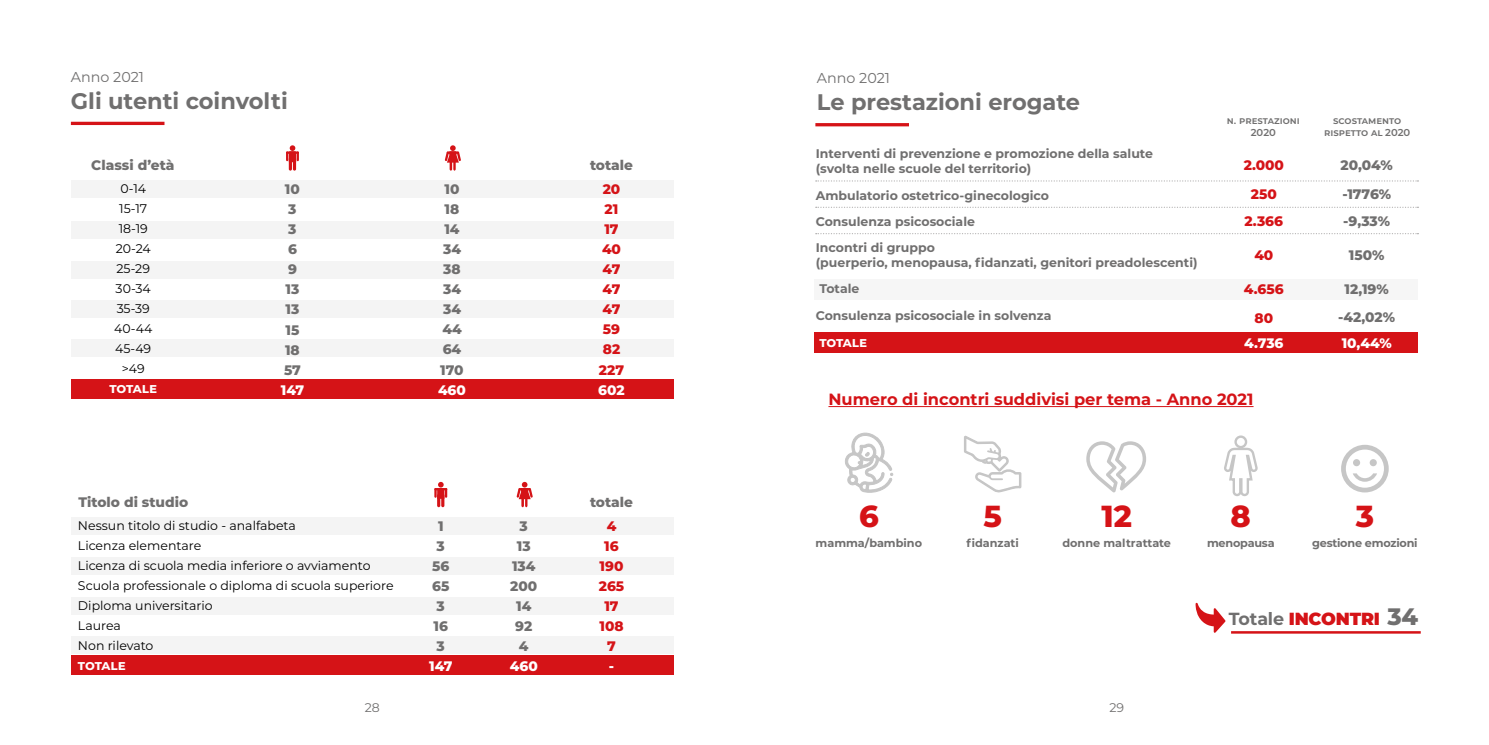
<style>
.page{position:relative;width:1489px;height:745px;background:#fff}
.page>*{position:absolute;margin:0;border:0;box-sizing:border-box;transform-origin:0 0}
.t1{font:800 30.38px "Montserrat";color:#d51317}
.t2{font:700 22.5px "Montserrat";color:#706f6f}
.t3{font:900 17.5px "Montserrat";letter-spacing:-.01em;color:#d51317}
.t4{font:700 16.25px "Montserrat";color:#d51317}
.t5{font:14.25px "Montserrat";color:#706f6f}
.t6{font:800 13.75px/20px "Montserrat";color:#706f6f;text-align:center}
.t7{font:800 13.75px/20px "Montserrat";color:#d51317;text-align:center}
.t8{font:800 13.75px "Montserrat";color:#fff}
.t9{font:700 13.75px "Montserrat";letter-spacing:-.01em;color:#fff}
.t10{font:700 12.5px/26.2px "Montserrat";color:#706f6f}
.t11{font:12.5px/20px "Montserrat";color:#000}
.t12{font:12.5px "Montserrat";color:#706f6f}
.t13{font:700 11.25px "Montserrat";letter-spacing:-.01em;color:#706f6f}
.t14{font:600 10px/12px "Montserrat";color:#706f6f;text-align:center}
.s1{font-weight:700;color:#706f6f}
.s2{font-weight:800;font-size:23.75px;color:#706f6f}
</style>
<div class="page">
<hr style="left:71px;top:122px;width:93px;height:3px;background:#d51317">
<div style="left:71px;top:655px;width:602px;height:19px;background:#d51317"></div>
<div style="left:71px;top:516px;width:602px;height:18px;background:#f4f4f4"></div>
<div style="left:71px;top:557px;width:602px;height:17px;background:#f4f4f4"></div>
<div style="left:71px;top:597px;width:602px;height:18px;background:#f4f4f4"></div>
<div style="left:71px;top:636px;width:602px;height:17px;background:#f4f4f4"></div>
<div style="left:437px;top:487px;width:7px;height:11px;background:#d51317"></div>
<hr style="left:437px;top:493px;width:3px;height:14px;background:#d51317;border-radius:2px">
<hr style="left:441px;top:493px;width:3px;height:14px;background:#d51317;border-radius:2px">
<svg style="left:434px;top:481px;width:13px;height:16px"></svg>
<svg style="left:516px;top:481px;width:17px;height:26px"></svg>
<div style="left:71px;top:180px;width:602px;height:18px;background:#f4f4f4"></div>
<div style="left:71px;top:221px;width:602px;height:17px;background:#f4f4f4"></div>
<div style="left:71px;top:261px;width:602px;height:17px;background:#f4f4f4"></div>
<div style="left:71px;top:300px;width:602px;height:17px;background:#f4f4f4"></div>
<div style="left:71px;top:339px;width:602px;height:18px;background:#f4f4f4"></div>
<div style="left:71px;top:379px;width:602px;height:19px;background:#d51317"></div>
<svg style="left:286px;top:145px;width:13px;height:25px"></svg>
<svg style="left:445px;top:145px;width:16px;height:25px"></svg>
<div style="left:814px;top:278px;width:603px;height:21px;background:#f6f6f6"></div>
<div style="left:814px;top:332px;width:603px;height:21px;background:#d51317"></div>
<svg style="left:815px;top:180px;width:603px;height:1px"></svg>
<svg style="left:815px;top:206px;width:603px;height:2px"></svg>
<svg style="left:815px;top:233px;width:603px;height:1px"></svg>
<hr style="left:815px;top:123px;width:94px;height:3px;background:#d51317">
<hr style="left:828px;top:406px;width:425px;height:1px;background:#d51317">
<svg style="left:964px;top:436px;width:57px;height:57px"></svg>
<svg style="left:845px;top:432px;width:47px;height:60px"></svg>
<hr style="left:1230px;top:630px;width:190px;height:3px;background:#d51317">
<svg style="left:1195px;top:602px;width:30px;height:30px"></svg>
<svg style="left:1341px;top:444px;width:47px;height:48px"></svg>
<svg style="left:1086px;top:441px;width:60px;height:51px"></svg>
<div style="left:1234px;top:435px;width:13px;height:13px;border:2px solid #c6c6c6;border-radius:50%"></div>
<svg style="left:1224px;top:445px;width:34px;height:52px"></svg>
<p class="t5" style="left:71px;top:67px;width:75px">Anno 2021</p>
<h2 class="t2" style="left:71px;top:84px;width:218px">Gli utenti coinvolti</h2>
<p class="t6" style="left:91px;top:154px;width:85px">Classi d’età</p>
<p class="t11" style="left:114px;top:178px;width:40px;text-align:center">0-14<br>15-17<br>18-19<br>20-24<br>25-29<br>30-34<br>35-39<br>40-44<br>45-49 &gt;49</p>
<p class="t9" style="left:109px;top:378px;width:49px">totale</p>
<p class="t6" style="left:284px;top:178px;width:18px">10<br>3<br>3<br>6<br>9<br>13<br>13<br>15<br>18<br>57</p>
<p class="t8" style="left:281px;top:379px;width:25px">147</p>
<p class="t6" style="left:440px;top:178px;width:25px">10<br>18<br>14<br>34<br>38<br>34<br>34<br>44<br>64<br>170</p>
<p class="t8" style="left:438px;top:379px;width:29px">460</p>
<p class="t6" style="left:79px;top:490px;width:111px">Titolo di studio</p>
<p class="t11" style="left:78px;top:514px;width:317px">Nessun titolo di studio - analfabeta<br>Licenza elementare<br>Licenza di scuola media inferiore o avviamento<br>Scuola professionale o diploma di scuola superiore<br>Diploma universitario<br>Laurea<br>Non rilevato</p>
<p class="t9" style="left:78px;top:654px;width:49px">totale</p>
<p class="t6" style="left:432px;top:515px;width:19px">1<br>3<br>56<br>65<br>3<br>16<br>3</p>
<p class="t8" style="left:429px;top:655px;width:25px">147</p>
<p class="t6" style="left:510px;top:515px;width:29px">3<br>13<br>134<br>200<br>14<br>92<br>4</p>
<p class="t8" style="left:510px;top:655px;width:29px">460</p>
<p class="t6" style="left:590px;top:154px;width:44px">totale</p>
<p class="t7" style="left:599px;top:178px;width:27px">20<br>21<br>17<br>40<br>47<br>47<br>47<br>59<br>82<br>227</p>
<p class="t8" style="left:598px;top:379px;width:28px">602</p>
<p class="t6" style="left:590px;top:490px;width:44px">totale</p>
<p class="t7" style="left:598px;top:515px;width:27px">4<br>16<br>190<br>265<br>17<br>108<br>7</p>
<p class="t8" style="left:609px;top:655px;width:7px">-</p>
<p class="t5" style="left:816px;top:68px;width:75px">Anno 2021</p>
<h2 class="t2" style="left:816px;top:86px;width:264px">Le prestazioni erogate</h2>
<p class="t10" style="left:815px;top:146px;width:339px;line-height:15px">Interventi di prevenzione e promozione della salute (svolta nelle scuole del territorio)</p>
<p class="t10" style="left:815px;top:181px;width:235px">Ambulatorio ostetrico-ginecologico<br>Consulenza psicosociale<br>Incontri di gruppo</p>
<p class="t10" style="left:815px;top:249px;width:383px">(puerperio, menopausa, fidanzati, genitori preadolescenti)<br>Totale<br>Consulenza psicosociale in solvenza</p>
<p class="t9" style="left:819px;top:332px;width:49px">totale</p>
<p class="t14" style="left:1226px;top:114px;width:74px">n. prestazioni<br>2020</p>
<p class="t14" style="left:1323px;top:114px;width:88px">scostamento rispetto al 2020</p>
<p class="t7" style="left:1243px;top:150px;width:42px;line-height:28.8px">2.000<br>250</p>
<p class="t7" style="left:1244px;top:211px;width:40px">2.366</p>
<p class="t7" style="left:1254px;top:244px;width:21px">40</p>
<p class="t7" style="left:1243px;top:274px;width:41px;line-height:28.8px">4.656<br>80</p>
<p class="t8" style="left:1244px;top:332px;width:41px">4.736</p>
<p class="t6" style="left:1340px;top:150px;width:54px;line-height:28.8px;text-align:left">20,04% -1776%</p>
<p class="t6" style="left:1343px;top:211px;width:48px">-9,33%</p>
<p class="t6" style="left:1348px;top:244px;width:37px">150%</p>
<p class="t6" style="left:1337px;top:274px;width:59px;line-height:27.5px">12,19% -42,02%</p>
<p class="t8" style="left:1341px;top:332px;width:51px">10,44%</p>
<h3 class="t4" style="left:828px;top:387px;width:426px">N umero di incontri suddivisi per tema - Anno 2021</h3>
<h1 class="t1" style="left:859px;top:494px;width:21px">6</h1>
<p class="t13" style="left:815px;top:534px;width:108px">mamma/bambino</p>
<h1 class="t1" style="left:983px;top:494px;width:20px">5</h1>
<h1 class="t1" style="left:1101px;top:494px;width:32px">12</h1>
<h1 class="t1" style="left:1230px;top:494px;width:22px">8</h1>
<h1 class="t1" style="left:1355px;top:494px;width:20px">3</h1>
<p class="t13" style="left:966px;top:534px;width:54px">fidanzati</p>
<p class="t13" style="left:1062px;top:534px;width:110px">donne maltrattate</p>
<p class="t13" style="left:1206px;top:534px;width:69px">menopausa</p>
<p class="t13" style="left:1311px;top:534px;width:107px">gestione emozioni</p>
<h3 class="t3" style="left:1228px;top:605px;width:191px"><span class="s1">Totale</span> INCONTRI <span class="s2">34</span></h3>
<p class="t12" style="left:365px;top:698px;width:17px">28</p>
<p class="t12" style="left:1109px;top:698px;width:16px">29</p>
</div>
